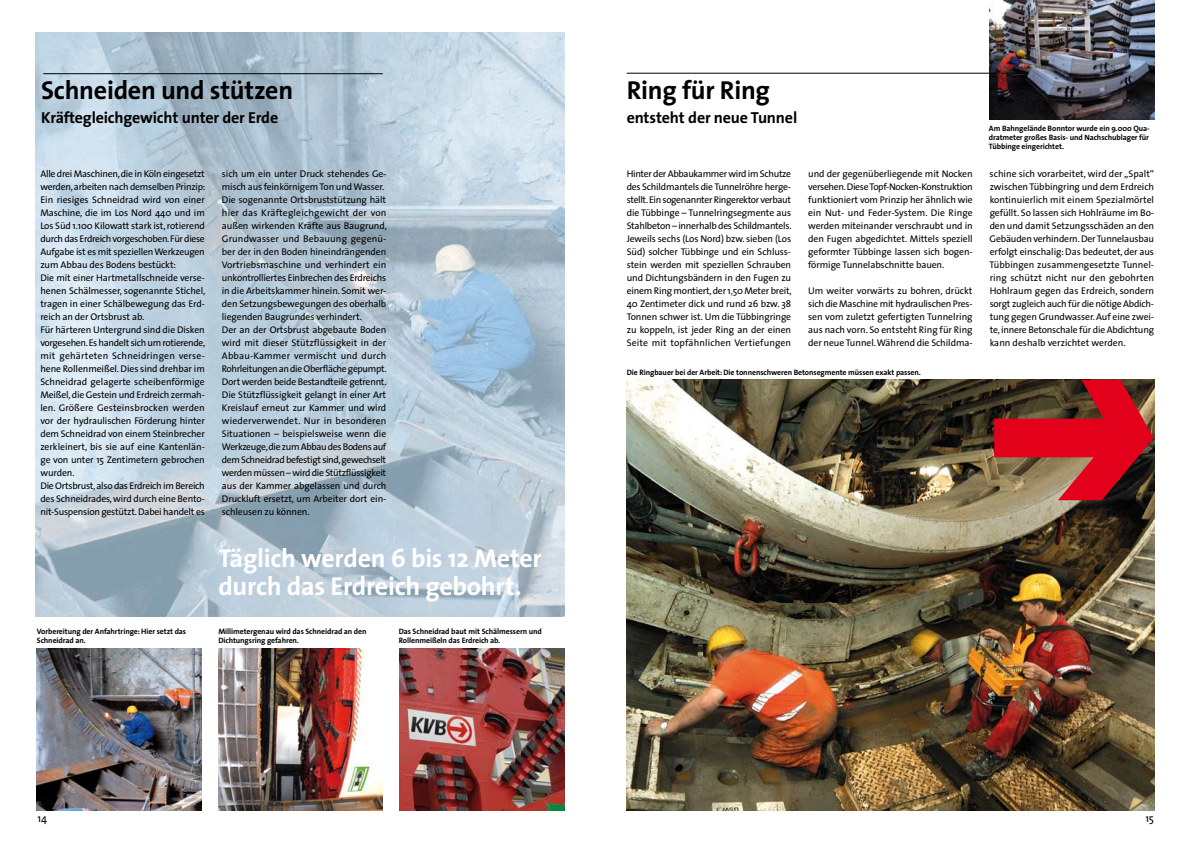
<style>
.page{position:relative;width:1191px;height:842px;background:#fff}
.page>*{position:absolute;margin:0;border:0;box-sizing:border-box;transform-origin:0 0}
.t1{font:700 26px/28px "The Sans";letter-spacing:-.01em;color:#fff}
.t2{font:700 26px "The Sans";letter-spacing:-.01em;color:#000}
.t3{font:700 16px "The Sans";letter-spacing:-.01em;color:#000}
.t4{font:11px "The Sans";color:#000}
.t5{font:9.7px/13px "The Sans";letter-spacing:-.01em;color:#000;text-align:justify}
.t6{font:700 7.8px/9px "The Sans";letter-spacing:-.01em;color:#000}
</style>
<div class="page">
<img style="left:36px;top:32px;width:528px;height:584px">
<img style="left:989px;top:0;width:165px;height:120px">
<hr style="left:626px;top:73px;width:371px;height:1px;background:#000">
<img style="left:37px;top:648px;width:164px;height:162px">
<img style="left:218px;top:648px;width:165px;height:162px">
<img style="left:400px;top:648px;width:164px;height:162px">
<img style="left:626px;top:380px;width:528px;height:431px">
<hr style="left:43px;top:73px;width:340px;height:1px;background:#000">
<svg style="left:994px;top:380px;width:159px;height:120px;background:#9e2a2a"></svg>
<h1 class="t2" style="left:41px;top:68px;width:254px">Schneiden und stützen</h1>
<h2 class="t3" style="left:41px;top:104px;width:239px">Kräftegleichgewicht unter der Erde</h2>
<p class="t5" style="left:40px;top:167px;width:166px;text-align:left">Alle drei Maschinen,die in Köln eingesetzt werden,arbeiten nach demselben Prinzip:<br>Ein riesiges Schneidrad wird von einer Maschine, die im Los Nord 440 und im Los Süd 1.100 Kilowatt stark ist,rotierend durch das Erdreich vorgeschoben.Für diese Aufgabe ist es mit speziellenWerkzeugen zum Abbau des Bodens bestückt:<br>Die mit einer Hartmetallschneide verse&shy;henen Schälmesser, sogenannte Stichel, tragen in einer Schälbewegung das Erd&shy;reich an der Ortsbrust ab.<br>Für härteren Untergrund sind die Disken vorgesehen.Es handelt sich um rotierende, mit gehärteten Schneidringen verse&shy;hene Rollenmeißel. Dies sind drehbar im Schneidrad gelagerte scheibenförmige Meißel,die Gestein und Erdreich zermah&shy;len. Größere Gesteinsbrocken werden vor der hydraulischen Förderung hinter dem Schneidrad von einem Steinbrecher zerkleinert, bis sie auf eine Kantenlän&shy;ge von unter 15 Zentimetern gebrochen wurden.<br>Die Ortsbrust,also das Erdreich im Bereich des Schneidrades,wird durch eine Bento&shy;nit-Suspension gestützt.Dabei handelt es</p>
<p class="t5" style="left:222px;top:167px;width:166px;text-align:left">sich um ein unter Druck stehendes Ge&shy;misch aus feinkörnigem Ton undWasser.<br>Die sogenannte Ortsbruststützung hält hier das Kräftegleichgewicht der von außen wirkenden Kräfte aus Baugrund, Grundwasser und Bebauung gegenü&shy;ber der in den Boden hineindrängenden Vortriebsmaschine und verhindert ein unkontrolliertes Einbrechen des Erdreichs in die Arbeitskammer hinein. Somit wer&shy;den Setzungsbewegungen des oberhalb liegenden Baugrundes verhindert.<br>Der an der Ortsbrust abgebaute Boden wird mit dieser Stützflüssigkeit in der Abbau-Kammer vermischt und durch Rohrleitungen an die Oberfläche gepumpt.<br>Dort werden beide Bestandteile getrennt.<br>Die Stützflüssigkeit gelangt in einer Art Kreislauf erneut zur Kammer und wird wiederverwendet. Nur in besonderen Situationen – beispielsweise wenn die Werkzeuge,die zum Abbau des Bodens auf dem Schneidrad befestigt sind,gewechselt werden müssen – wird die Stützflüssigkeit aus der Kammer abgelassen und durch Druckluft ersetzt, um Arbeiter dort ein&shy;schleusen zu können.</p>
<h1 class="t1" style="left:218px;top:543px;width:325px">Täglich werden 6 bis 12 Meter durch das Erdreich gebohrt.</h1>
<p class="t6" style="left:37px;top:626px;width:151px">Vorbereitung der Anfahrtringe: Hier setzt das<br>Schneidrad an.</p>
<p class="t6" style="left:218px;top:626px;width:150px">Millimetergenau wird das Schneidrad an den<br>Dichtungsring gefahren.</p>
<p class="t6" style="left:399px;top:627px;width:145px">Das Schneidrad baut mit Schälmessern und<br>Rollenmeißeln das Erdreich ab.</p>
<h1 class="t2" style="left:626px;top:68px;width:145px">Ring für Ring</h1>
<h2 class="t3" style="left:626px;top:104px;width:172px">entsteht der neue Tunnel</h2>
<p class="t5" style="left:626px;top:167px;width:166px">Hinter der Abbaukammer wird im Schutze des Schildmantels dieTunnelröhre herge&shy;stellt.Ein sogenannter Ringerektor verbaut die Tübbinge – Tunnelringsegmente aus Stahlbeton – innerhalb des Schildmantels.<br>Jeweils sechs (Los Nord) bzw. sieben (Los Süd) solcher Tübbinge und ein Schluss&shy;stein werden mit speziellen Schrauben und Dichtungsbändern in den Fugen zu einem Ring montiert,der 1,50 Meter breit, 40 Zentimeter dick und rund 26 bzw. 38<br>Tonnen schwer ist. Um die Tübbing-ringe zu koppeln, ist jeder Ring an der einen Seite mit topfähnlichen Vertiefungen</p>
<p class="t5" style="left:808px;top:167px;width:166px">und der gegenüberliegende mit Nocken versehen.DieseTopf-Nocken-Konstruktion funktioniert vom Prinzip her ähnlich wie ein Nut- und Feder-System. Die Ringe werden miteinander verschraubt und in den Fugen abgedichtet. Mittels speziell geformter Tübbinge lassen sich bogen&shy;förmige Tunnelabschnitte bauen.</p>
<p class="t5" style="left:808px;top:284px;width:166px">Um weiter vorwärts zu bohren, drückt sich die Maschine mit hydraulischen Pres&shy;sen vom zuletzt gefertigten Tunnelring aus nach vorn. So entsteht Ring für Ring der neue Tunnel.Während die Schildma-</p>
<p class="t6" style="left:626px;top:367px;width:296px">Die Ringbauer bei der Arbeit: Die tonnenschweren Betonsegmente müssen exakt passen.</p>
<p class="t6" style="left:989px;top:124px;width:162px;text-align:justify">Am Bahngelände Bonntor wurde ein 9.000 Qua&shy;dratmeter großes Basis- und Nachschublager für Tübbinge eingerichtet.</p>
<p class="t5" style="left:989px;top:167px;width:166px">schine sich vorarbeitet, wird der „Spalt“ zwischenTübbingring und dem Erdreich kontinuierlich mit einem Spezialmörtel gefüllt. So lassen sich Hohlräume im Bo&shy;den und damit Setzungsschäden an den Gebäuden verhindern.DerTunnelausbau erfolgt einschalig:Das bedeutet,der aus Tübbingen zusammengesetzte Tunnel&shy;ring schützt nicht nur den gebohrten Hohl- raum gegen das Erdreich, sondern sorgt zugleich auch für die nötige Abdich&shy;tung gegen Grundwasser.Auf eine zwei&shy;te,innere Betonschale für die Abdichtung kann deshalb verzichtet werden.</p>
<p class="t4" style="left:38px;top:809px;width:11px">14</p>
<p class="t4" style="left:1145px;top:809px;width:8px">15</p>
</div>
